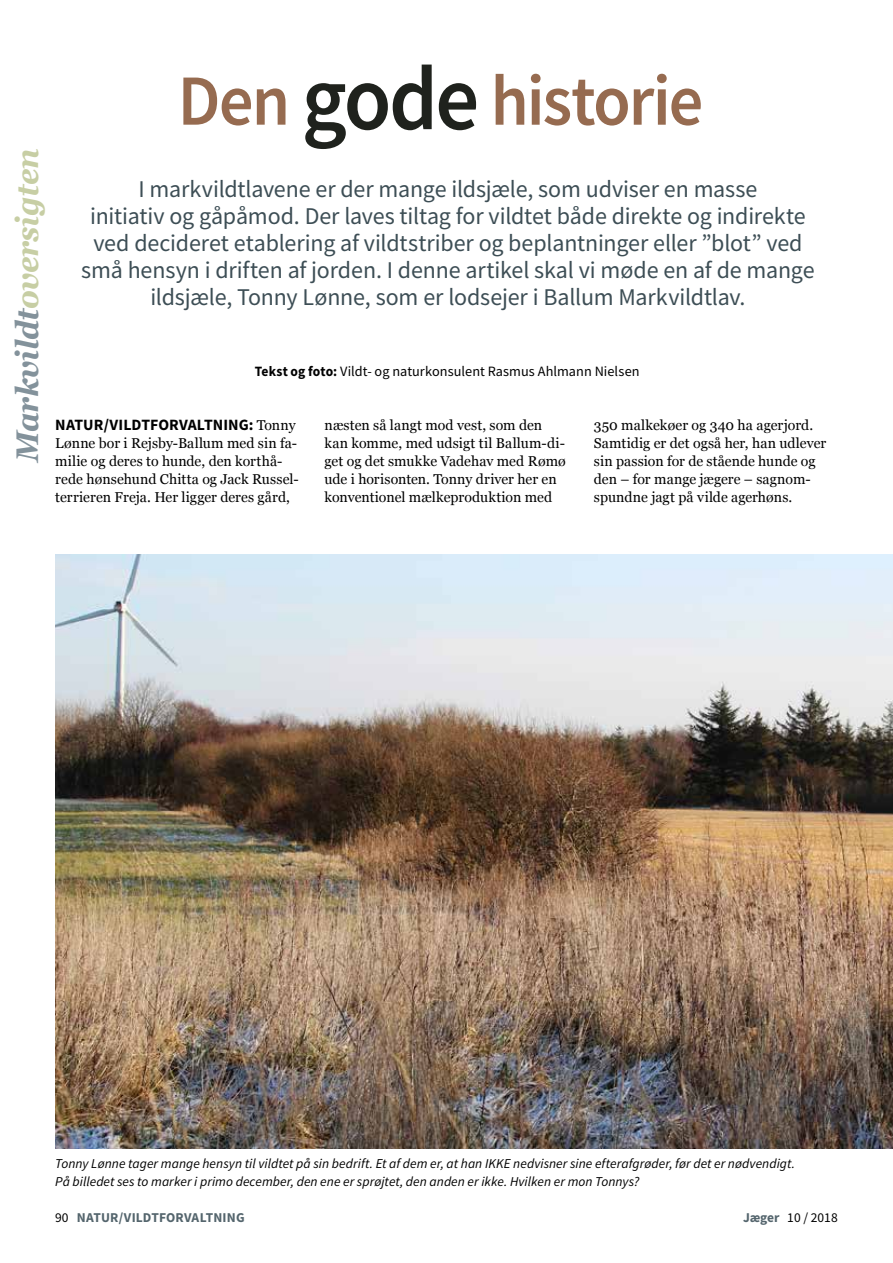
<style>
.page{position:relative;width:893px;height:1263px;background:#fff}
.page>*{position:absolute;margin:0;border:0;box-sizing:border-box;transform-origin:0 0}
.t1{font:600 72px "Source Sans Pro";letter-spacing:-.03em;color:#966b50;scale:.95 1}
.t2{font:italic 700 31.35px "Georgia";letter-spacing:-.015em;color:#c7cea4;scale:.95 1}
.t3{font:24px/27px "Source Sans Pro";letter-spacing:-.01em;color:#3d4e55;text-align:center}
.t4{font:700 15.75px "Source Sans Pro";letter-spacing:.005em;color:#000}
.t5{font:14.25px/18px "Georgia";color:#000}
.t6{font:14.25px "Source Sans Pro";letter-spacing:.005em;color:#000}
.t7{font:italic 13.5px/18px "Source Sans Pro";letter-spacing:.005em;color:#000}
.t8{font:700 13.5px "Source Sans Pro";letter-spacing:.01em;color:#54656d}
.t9{font:13.5px "Source Sans Pro";color:#000}
.s1{color:#83929b}
.s2{font-size:91.5px;color:#1f221d}
.s3{font-weight:700}
.s4{font-family:"Georgia";font-weight:400;font-size:14.25px}
.s5{font-weight:400;color:#000}
.s6{font-weight:700;color:#54656d}
</style>
<div class="page">
<img style="left:55px;top:554px;width:838px;height:594px">
<h2 class="t2" style="left:7px;top:462px;width:331px;rotate:-90deg"><span class="s1">Markvildt</span>oversigten</h2>
<h1 class="t1" style="left:178px;top:53px;width:555px">Den <span class="s2">gode</span> historie</h1>
<p class="t3" style="left:81px;top:175px;width:735px">I markvildtlavene er der mange ildsjæle, som udviser en masse<br>initiativ og gåpåmod. Der laves tiltag for vildtet både direkte og indirekte ved decideret etablering af vildtstriber og beplantninger eller ”blot” ved små hensyn i driften af jorden. I denne artikel skal vi møde en af de mange ildsjæle, Tonny Lønne, som er lodsejer i Ballum Markvildtlav.</p>
<p class="t6" style="left:255px;top:363px;width:386px"><span class="s3">Tekst og foto:</span> Vildt- og naturkonsulent Rasmus Ahlmann Nielsen</p>
<p class="t4" style="left:55px;top:414px;width:242px">NATUR/VILDTFORVALTNING: <span class="s4">Tonny</span></p>
<p class="t5" style="left:55px;top:435px;width:245px">Lønne bor i Rejsby-Ballum med sin fa&shy;milie og deres to hunde, den korthå&shy;rede hønsehund Chitta og Jack Russel&shy;terrieren Freja. Her ligger deres gård,</p>
<p class="t5" style="left:325px;top:417px;width:243px">næsten så langt mod vest, som den kan komme, med udsigt til Ballum-di&shy;get og det smukke Vadehav med Rømø ude i horisonten. Tonny driver her en konventionel mælkeproduktion med</p>
<p class="t5" style="left:594px;top:417px;width:234px">350 malkekøer og 340 ha agerjord.<br>Samtidig er det også her, han udlever sin passion for de stående hunde og den – for mange jægere – sagnom&shy;spundne jagt på vilde agerhøns.</p>
<p class="t7" style="left:55px;top:1155px;width:741px">Tonny Lønne tager mange hensyn til vildtet på sin bedrift. Et af dem er, at han IKKE nedvisner sine efterafgrøder, før det er nødvendigt.<br>På billedet ses to marker i primo december, den ene er sprøjtet, den anden er ikke. Hvilken er mon Tonnys?</p>
<p class="t8" style="left:55px;top:1208px;width:191px"><span class="s5">90</span> NATUR/VILDTFORVALTNING</p>
<p class="t9" style="left:743px;top:1209px;width:96px"><span class="s6">Jæger</span> 10 / 2018</p>
</div>
